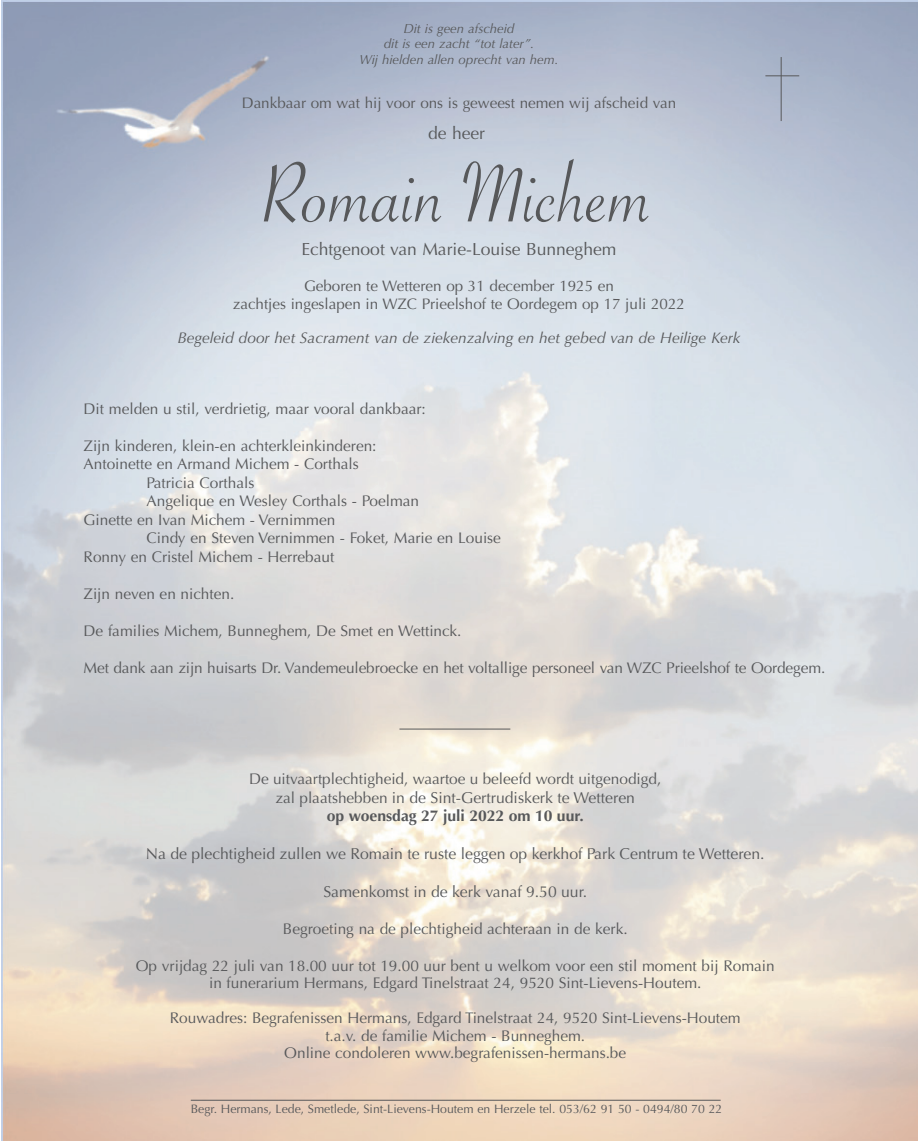
<style>
.page{position:relative;width:918px;height:1141px;background:#fff}
.page>*{position:absolute;margin:0;border:0;box-sizing:border-box;transform-origin:0 0}
.t1{font:91px "Savoye Let Plain";color:#57585a}
.t2{font:17.5px "Optima";color:#57585a}
.t3{font:15.75px/18.9px "Optima";color:#57585a;text-align:center}
.t4{font:15.4px/17.5px "Optima";color:#57585a;text-align:center}
.t5{font:italic 15.4px "Optima";color:#57585a}
.t6{font:15.22px/18.2px "Optima";color:#57585a;text-align:center}
.t7{font:italic 13.12px/15.8px "Optima";color:#57585a;text-align:center}
.t8{font:12.25px "Optima";color:#57585a}
.s1{font-size:15.4px}
.s2{font-weight:700}
</style>
<div class="page">
<img style="left:2px;top:0;width:916px;height:1141px">
<hr style="left:781px;top:57px;width:1px;height:64px;background:#57585a">
<hr style="left:765px;top:76px;width:34px;height:1px;background:#57585a">
<hr style="left:399px;top:729px;width:111px;height:1px;background:#57585a">
<hr style="left:191px;top:1100px;width:529px;height:1px;background:#57585a">
<p class="t7" style="left:359px;top:20px;width:200px">Dit is geen afscheid<br>dit is een zacht “tot later”.<br>Wij hielden allen oprecht van hem.</p>
<p class="t6" style="left:242px;top:93px;width:436px">Dankbaar om wat hij voor ons is geweest nemen wij afscheid van</p>
<p class="t2" style="left:428px;top:123px;width:58px">de heer</p>
<h1 class="t1" style="left:261px;top:134px;width:393px">Romain Michem</h1>
<p class="t2" style="left:301px;top:238px;width:316px">Echtgenoot van Marie-Louise Bunneghem</p>
<p class="t6" style="left:233px;top:277px;width:453px">Geboren te Wetteren op 31 december 1925 en<br>zachtjes ingeslapen in WZC Prieelshof te Oordegem op 17 juli 2022</p>
<p class="t5" style="left:177px;top:328px;width:565px">Begeleid door het Sacrament van de ziekenzalving en het gebed van de Heilige Kerk</p>
<p class="t4" style="left:84px;top:400px;width:344px">Dit melden u stil, verdrietig, maar vooral dankbaar:</p>
<p class="t4" style="left:84px;top:437px;width:294px">Zijn kinderen, klein-en achterkleinkinderen:</p>
<p class="t4" style="left:84px;top:456px;width:277px">Antoinette en Armand Michem - Corthals</p>
<p class="t4" style="left:147px;top:474px;width:109px">Patricia Corthals</p>
<p class="t4" style="left:147px;top:493px;width:274px">Angelique en Wesley Corthals - Poelman</p>
<p class="t4" style="left:84px;top:511px;width:253px">Ginette en Ivan Michem - Vernimmen</p>
<p class="t4" style="left:147px;top:530px;width:356px">Cindy en Steven Vernimmen - Foket, Marie en Louise</p>
<p class="t4" style="left:84px;top:548px;width:252px">Ronny en Cristel Michem - Herrebaut</p>
<p class="t4" style="left:84px;top:585px;width:152px">Zijn neven en nichten.</p>
<p class="t4" style="left:84px;top:622px;width:379px">De families Michem, Bunneghem, De Smet en Wettinck.</p>
<p class="t4" style="left:84px;top:659px;width:743px">Met dank aan zijn huisarts Dr. Vandemeulebroecke en het voltallige personeel van WZC Prieelshof te Oordegem.</p>
<p class="t4" style="left:249px;top:770px;width:414px">De uitvaartplechtigheid, waartoe u beleefd wordt uitgenodigd,</p>
<p class="t3" style="left:275px;top:788px;width:361px"><span class="s1">zal plaatshebben</span> in de Sint-Gertrudiskerk te Wetteren <span class="s2">op woensdag 27 juli 2022 om 10 uur.</span></p>
<p class="t3" style="left:146px;top:845px;width:620px">Na de plechtigheid zullen we Romain te ruste leggen op kerkhof Park Centrum te Wetteren.</p>
<p class="t3" style="left:323px;top:882px;width:265px">Samenkomst in de kerk vanaf 9.50 uur.</p>
<p class="t4" style="left:283px;top:921px;width:346px">Begroeting na de plechtigheid achteraan in de kerk.</p>
<p class="t4" style="left:136px;top:957px;width:640px">Op vrijdag 22 juli van 18.00 uur tot 19.00 uur bent u welkom voor een stil moment bij Romain in funerarium Hermans, Edgard Tinelstraat 24, 9520 Sint-Lievens-Houtem.</p>
<p class="t4" style="left:170px;top:1010px;width:572px">Rouwadres: Begrafenissen Hermans, Edgard Tinelstraat 24, 9520 Sint-Lievens-Houtem t.a.v. de familie Michem - Bunneghem.<br>Online condoleren www.begrafenissen-hermans.be</p>
<p class="t8" style="left:191px;top:1101px;width:533px">Begr. Hermans, Lede, Smetlede, Sint-Lievens-Houtem en Herzele tel. 053/62 91 50 - 0494/80 70 22</p>
</div>
